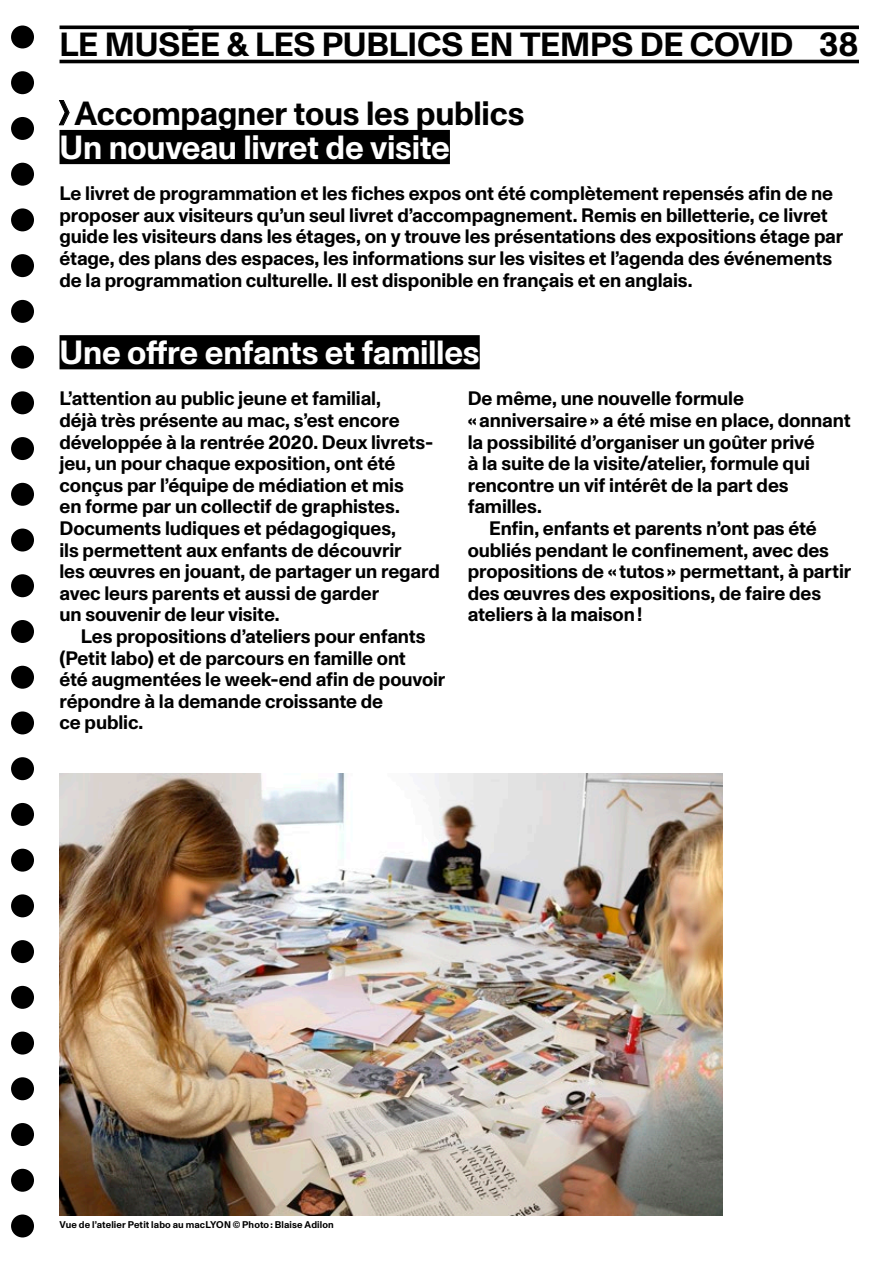
<style>
.page{position:relative;width:893px;height:1263px;background:#fff}
.page>*{position:absolute;margin:0;border:0;box-sizing:border-box;transform-origin:0 0}
.t1{font:700 33.45px "Monument Grotesk";letter-spacing:-.01em;color:#000}
.t2{font:700 33.45px "Monument Grotesk";letter-spacing:-.01em;color:#fff}
.t3{font:700 19.5px/21.6px "Monument Grotesk";letter-spacing:-.005em;color:#000}
.t4{font:700 9.75px "Monument Grotesk";letter-spacing:.015em;color:#000}
.s1{font-size:27px}
</style>
<div class="page">
<hr style="left:60px;top:26px;width:799px;height:3px;background:#000">
<hr style="left:60px;top:60px;width:799px;height:3px;background:#000">
<div style="left:60px;top:130px;width:390px;height:34px;background:#000"></div>
<div style="left:60px;top:335px;width:420px;height:34px;background:#000"></div>
<div style="left:11px;top:26px;width:23px;height:22px;background:#000;border-radius:50%"></div>
<div style="left:11px;top:71px;width:23px;height:23px;background:#000;border-radius:50%"></div>
<div style="left:11px;top:117px;width:23px;height:23px;background:#000;border-radius:50%"></div>
<div style="left:11px;top:1077px;width:23px;height:23px;background:#000;border-radius:50%"></div>
<div style="left:11px;top:1123px;width:23px;height:23px;background:#000;border-radius:50%"></div>
<div style="left:11px;top:1169px;width:23px;height:23px;background:#000;border-radius:50%"></div>
<div style="left:11px;top:1214px;width:23px;height:23px;background:#000;border-radius:50%"></div>
<div style="left:11px;top:1031px;width:23px;height:23px;background:#000;border-radius:50%"></div>
<div style="left:11px;top:986px;width:23px;height:23px;background:#000;border-radius:50%"></div>
<div style="left:11px;top:940px;width:23px;height:23px;background:#000;border-radius:50%"></div>
<div style="left:11px;top:894px;width:23px;height:23px;background:#000;border-radius:50%"></div>
<div style="left:11px;top:849px;width:23px;height:23px;background:#000;border-radius:50%"></div>
<div style="left:11px;top:803px;width:23px;height:23px;background:#000;border-radius:50%"></div>
<div style="left:11px;top:757px;width:23px;height:23px;background:#000;border-radius:50%"></div>
<div style="left:11px;top:711px;width:23px;height:23px;background:#000;border-radius:50%"></div>
<div style="left:11px;top:666px;width:23px;height:23px;background:#000;border-radius:50%"></div>
<div style="left:11px;top:620px;width:23px;height:23px;background:#000;border-radius:50%"></div>
<div style="left:11px;top:574px;width:23px;height:23px;background:#000;border-radius:50%"></div>
<div style="left:11px;top:528px;width:23px;height:23px;background:#000;border-radius:50%"></div>
<div style="left:11px;top:483px;width:23px;height:23px;background:#000;border-radius:50%"></div>
<div style="left:11px;top:437px;width:23px;height:23px;background:#000;border-radius:50%"></div>
<div style="left:11px;top:391px;width:23px;height:23px;background:#000;border-radius:50%"></div>
<div style="left:11px;top:346px;width:23px;height:23px;background:#000;border-radius:50%"></div>
<div style="left:11px;top:300px;width:23px;height:23px;background:#000;border-radius:50%"></div>
<div style="left:11px;top:254px;width:23px;height:23px;background:#000;border-radius:50%"></div>
<div style="left:11px;top:208px;width:23px;height:23px;background:#000;border-radius:50%"></div>
<div style="left:11px;top:163px;width:23px;height:23px;background:#000;border-radius:50%"></div>
<img style="left:60px;top:773px;width:663px;height:442px">
<p class="t1" style="left:60px;top:20px;width:801px">LE MUSÉE &amp; LES PUBLICS EN TEMPS DE COVID 38</p>
<p class="t1" style="left:60px;top:89px;width:466px"><span class="s1">〉</span> Accompagner tous les publics</p>
<p class="t2" style="left:60px;top:123px;width:392px">Un nouveau livret de visite</p>
<p class="t3" style="left:60px;top:182px;width:785px">Le livret de programmation et les fiches expos ont été complètement repensés afin de ne proposer aux visiteurs qu’un seul livret d’accompagnement. Remis en billetterie, ce livret guide les visiteurs dans les étages, on y trouve les présentations des expositions étage par étage, des plans des espaces, les informations sur les visites et l’agenda des événements de la programmation culturelle. Il est disponible en français et en anglais.</p>
<p class="t2" style="left:60px;top:328px;width:422px">Une offre enfants et familles</p>
<p class="t3" style="left:60px;top:387px;width:382px">L’attention au public jeune et familial,<br>déjà très présente au mac, s’est encore développée à la rentrée 2020. Deux livrets&shy;jeu, un pour chaque exposition, ont été conçus par l’équipe de médiation et mis<br>en forme par un collectif de graphistes.<br>Documents ludiques et pédagogiques,<br>ils permettent aux enfants de découvrir<br>les œuvres en jouant, de partager un regard avec leurs parents et aussi de garder<br>un souvenir de leur visite.</p>
<p class="t3" style="left:60px;top:624px;width:387px;text-indent:21px">Les propositions d’ateliers pour enfants (Petit labo) et de parcours en famille ont<br>été augmentées le week-end afin de pouvoir répondre à la demande croissante de<br>ce public.</p>
<p class="t3" style="left:468px;top:387px;width:385px">De même, une nouvelle formule<br>« anniversaire » a été mise en place, donnant la possibilité d’organiser un goûter privé<br>à la suite de la visite/atelier, formule qui rencontre un vif intérêt de la part des familles.</p>
<p class="t3" style="left:468px;top:516px;width:385px;text-indent:21px">Enfin, enfants et parents n’ont pas été oubliés pendant le confinement, avec des propositions de « tutos » permettant, à partir des œuvres des expositions, de faire des ateliers à la maison !</p>
<p class="t4" style="left:60px;top:1217px;width:276px">Vue de l’atelier Petit labo au macLYON © Photo : Blaise Adilon</p>
</div>
